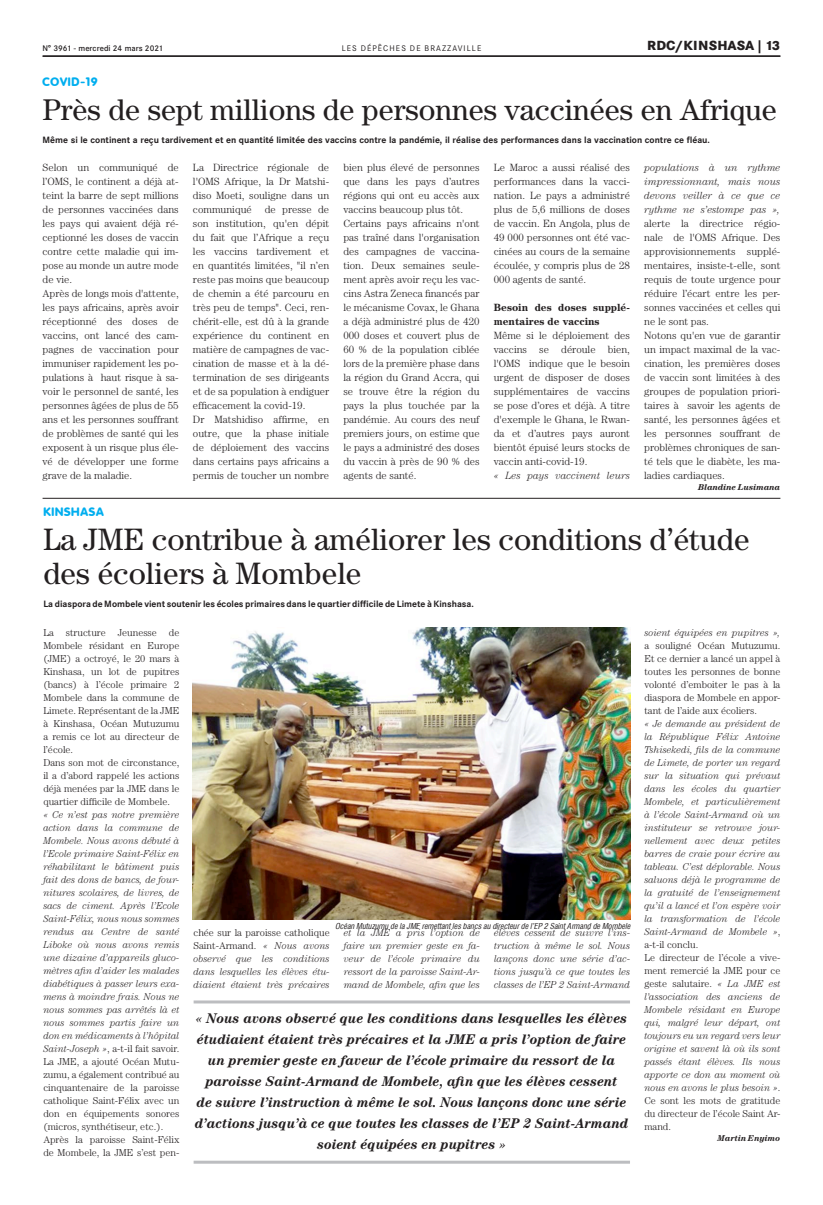
<style>
.page{position:relative;width:823px;height:1205px;background:#fff}
.page>*{position:absolute;margin:0;border:0;box-sizing:border-box;transform-origin:0 0}
.t1{font:31px/34px "Century";color:#231f20}
.t2{font:30px "Century";color:#231f20}
.t3{font:italic 700 14px/21px "Century";color:#231f20;text-align:center;scale:.95 1}
.t4{font:800 13px "Corporate SBQ";letter-spacing:.005em;color:#231f20}
.t5{font:800 12px "Corporate Rounded";letter-spacing:.06em;color:#00aeef}
.t6{font:300 10.5px/14px "Century";color:#231f20}
.t7{font:italic 300 10.5px/14px "Century";color:#231f20;text-align:justify;scale:.95 1}
.t8{font:700 10.5px/14px "Century";color:#231f20}
.t9{font:italic 300 10px/13px "Century";color:#231f20;text-align:justify;scale:.95 1}
.t10{font:300 10px/13px "Century";color:#231f20}
.t11{font:700 9px "Corporate SBQ";color:#231f20}
.t12{font:italic 700 8.5px "Century";color:#231f20}
.t13{font:italic 8px "Corporate Condensed";color:#231f20}
.t14{font:500 8px "Corporate SBQ";color:#231f20}
.t15{font:8px "Corporate SBQ";letter-spacing:.135em;color:#231f20}
.s1{font-style:normal}
</style>
<div class="page">
<hr style="left:43px;top:56px;width:737px;height:1px;background:#231f20">
<hr style="left:43px;top:498px;width:737px;height:1px;background:#231f20">
<hr style="left:193px;top:1000px;width:436px;height:3px;background:#bcbdc0">
<hr style="left:193px;top:1160px;width:436px;height:3px;background:#bcbdc0">
<img style="left:193px;top:628px;width:436px;height:292px">
<p class="t14" style="left:43px;top:43px;width:122px">N° 3961 - mercredi 24 mars 2021</p>
<p class="t15" style="left:341px;top:43px;width:141px">LES DÉPÊCHES DE BRAZZAVILLE</p>
<p class="t4" style="left:646px;top:37px;width:135px">RDC/KINSHASA | 13</p>
<p class="t5" style="left:43px;top:75px;width:57px">COVID-19</p>
<h2 class="t2" style="left:43px;top:93px;width:735px">Près de sept millions de personnes vaccinées en Afrique</h2>
<p class="t11" style="left:43px;top:134px;width:668px">Même si le continent a reçu tardivement et en quantité limitée des vaccins contre la pandémie, il réalise des performances dans la vaccination contre ce fléau.</p>
<p class="t6" style="left:43px;top:160px;width:138px">Selon un communiqué de l’OMS, le continent a déjà at&shy;teint la barre de sept millions de personnes vaccinées dans les pays qui avaient déjà ré&shy;ceptionné les doses de vaccin contre cette maladie qui im&shy;pose au monde un autre mode de vie.<br>Après de longs mois d'attente, les pays africains, après avoir réceptionné des doses de vaccins, ont lancé des cam&shy;pagnes de vaccination pour immuniser rapidement les po&shy;pulations à haut risque à sa&shy;voir le personnel de santé, les personnes âgées de plus de 55 ans et les personnes souffrant de problèmes de santé qui les exposent à un risque plus éle&shy;vé de développer une forme grave de la maladie.</p>
<p class="t6" style="left:193px;top:160px;width:138px">La Directrice régionale de l'OMS Afrique, la Dr Matshi&shy;diso Moeti, souligne dans un communiqué de presse de son institution, qu'en dépit du fait que l’Afrique a reçu les vaccins tardivement et en quantités limitées, "il n’en reste pas moins que beaucoup de chemin a été parcouru en très peu de temps". Ceci, ren&shy;chérit-elle, est dû à la grande expérience du continent en matière de campagnes de vac&shy;cination de masse et à la dé&shy;termination de ses dirigeants et de sa population à endiguer efficacement la covid-19.<br>Dr Matshidiso affirme, en outre, que la phase initiale de déploiement des vaccins dans certains pays africains a permis de toucher un nombre</p>
<p class="t6" style="left:343px;top:160px;width:138px">bien plus élevé de personnes que dans les pays d’autres régions qui ont eu accès aux vaccins beaucoup plus tôt.<br>Certains pays africains n'ont pas traîné dans l'organisation des campagnes de vaccina&shy;tion. Deux semaines seule&shy;ment après avoir reçu les vac&shy;cins Astra Zeneca financés par le mécanisme Covax, le Ghana a déjà administré plus de 420<br>000 doses et couvert plus de<br>60 % de la population ciblée lors de la première phase dans la région du Grand Accra, qui se trouve être la région du pays la plus touchée par la pandémie. Au cours des neuf premiers jours, on estime que le pays a administré des doses du vaccin à près de 90 % des agents de santé.</p>
<p class="t6" style="left:493px;top:160px;width:138px;text-align:justify">Le Maroc a aussi réalisé des performances dans la vacci&shy;nation. Le pays a administré plus de 5,6 millions de doses de vaccin. En Angola, plus de 49 000 personnes ont été vac&shy;cinées au cours de la semaine écoulée, y compris plus de 28<br>000 agents de santé.</p>
<p class="t8" style="left:493px;top:300px;width:138px">Besoin des doses supplé&shy;mentaires de vaccins</p>
<p class="t6" style="left:493px;top:328px;width:138px;text-align:justify">Même si le déploiement des vaccins se déroule bien, l'OMS indique que le besoin urgent de disposer de doses supplémentaires de vaccins se pose d’ores et déjà. A titre d'exemple le Ghana, le Rwan&shy;da et d’autres pays auront bientôt épuisé leurs stocks de vaccin anti-covid-19.</p>
<p class="t7" style="left:493px;top:468px;width:145px">« Les pays vaccinent leurs</p>
<p class="t7" style="left:643px;top:160px;width:145px">populations à un rythme impressionnant, mais nous devons veiller à ce que ce rythme ne s’estompe pas »,</p>
<p class="t6" style="left:643px;top:216px;width:138px">alerte la directrice régio&shy;nale de l'OMS Afrique. Des approvisionnements supplé&shy;mentaires, insiste-t-elle, sont requis de toute urgence pour réduire l’écart entre les per&shy;sonnes vaccinées et celles qui ne le sont pas.<br>Notons qu'en vue de garantir un impact maximal de la vac&shy;cination, les premières doses de vaccin sont limitées à des groupes de population priori&shy;taires à savoir les agents de santé, les personnes âgées et les personnes souffrant de problèmes chroniques de san&shy;té tels que le diabète, les ma&shy;ladies cardiaques.</p>
<p class="t12" style="left:697px;top:482px;width:84px">Blandine Lusimana</p>
<p class="t5" style="left:43px;top:505px;width:62px">KINSHASA</p>
<h1 class="t1" style="left:43px;top:522px;width:707px">La JME contribue à améliorer les conditions d’étude des écoliers à Mombele</h1>
<p class="t11" style="left:43px;top:598px;width:432px">La diaspora de Mombele vient soutenir les écoles primaires dans le quartier difficile de Limete à Kinshasa.</p>
<p class="t10" style="left:43px;top:626px;width:137px">La structure Jeunesse de<br>Mombele résidant en Europe (JME) a octroyé, le 20 mars à<br>Kinshasa, un lot de pupitres (bancs) à l’école primaire 2<br>Mombele dans la commune de<br>Limete. Représentant de la JME à Kinshasa, Océan Mutuzumu a remis ce lot au directeur de l’école.<br>Dans son mot de circonstance, il a d’abord rappelé les actions déjà menées par la JME dans le quartier difficile de Mombele.</p>
<p class="t9" style="left:43px;top:808px;width:145px;text-align:left">« Ce n’est pas notre première action dans la commune de<br>Mombele. Nous avons débuté à l’Ecole primaire Saint-Félix en réhabilitant le bâtiment puis fait des dons de bancs, de four&shy;nitures scolaires, de livres, de sacs de ciment. Après l’Ecole<br>Saint-Félix, nous nous sommes rendus au Centre de santé<br>Liboke où nous avons remis une dizaine d’appareils gluco&shy;mètres afin d’aider les malades diabétiques à passer leurs exa&shy;mens à moindre frais. Nous ne nous sommes pas arrêtés là et nous sommes partis faire un don en médicaments à l’hôpital<br>Saint-Joseph »<span class="s1">, a-t-il fait savoir.<br>La JME, a ajouté Océan Mutu&shy;zumu, a également contribué au cinquantenaire de la paroisse catholique Saint-Félix avec un don en équipements sonores (micros, synthétiseur, etc.).<br>Après la paroisse Saint-Félix de Mombele, la JME s’est pen-</span></p>
<p class="t13" style="left:335px;top:921px;width:296px">Océan Mutuzumu de la JME remettant les bancs au directeur de l'EP 2 Saint Armand de Mombele</p>
<p class="t9" style="left:193px;top:926px;width:145px"><span class="s1">chée sur la paroisse catholique Saint-Armand.</span> « Nous avons observé que les conditions dans lesquelles les élèves étu&shy;diaient étaient très précaires</p>
<p class="t9" style="left:343px;top:926px;width:145px">et la JME a pris l’option de faire un premier geste en fa&shy;veur de l’école primaire du ressort de la paroisse Saint-Ar&shy;mand de Mombele, afin que les</p>
<p class="t9" style="left:494px;top:926px;width:145px">élèves cessent de suivre l’ins&shy;truction à même le sol. Nous lançons donc une série d’ac&shy;tions jusqu’à ce que toutes les classes de l’EP 2 Saint-Armand</p>
<p class="t3" style="left:195px;top:1008px;width:457px">« Nous avons observé que les conditions dans lesquelles les élèves étudiaient étaient très précaires et la JME a pris l’option de faire un premier geste en faveur de l’école primaire du ressort de la paroisse Saint-Armand de Mombele, afin que les élèves cessent<br>de suivre l’instruction à même le sol. Nous lançons donc une série d’actions jusqu’à ce que toutes les classes de l’EP 2 Saint-Armand soient équipées en pupitres »</p>
<p class="t9" style="left:644px;top:626px;width:145px">soient équipées en pupitres »,</p>
<p class="t10" style="left:644px;top:639px;width:137px;text-align:justify">a souligné Océan Mutuzumu.<br>Et ce dernier a lancé un appel à toutes les personnes de bonne volonté d’emboiter le pas à la diaspora de Mombele en appor&shy;tant de l’aide aux écoliers.</p>
<p class="t9" style="left:644px;top:717px;width:145px;text-align:left">« Je demande au président de la République Félix Antoine<br>Tshisekedi, fils de la commune de Limete, de porter un regard sur la situation qui prévaut dans les écoles du quartier<br>Mombele, et particulièrement à l’école Saint-Armand où un instituteur se retrouve jour&shy;nellement avec deux petites barres de craie pour écrire au tableau. C’est déplorable. Nous saluons déjà le programme de la gratuité de l’enseignement qu’il a lancé et l’on espère voir la transformation de l’école<br>Saint-Armand de Mombele »<span class="s1">, a-t-il conclu.<br>Le directeur de l’école a vive&shy;ment remercié la JME pour ce geste salutaire.</span> « La JME est l'association des anciens de<br>Mombele résidant en Europe qui, malgré leur départ, ont toujours eu un regard vers leur origine et savent là où ils sont passés étant élèves. Ils nous apporte ce don au moment où nous en avons le plus besoin »<span class="s1">.<br>Ce sont les mots de gratitude du directeur de l’école Saint Ar&shy;mand.</span></p>
<p class="t12" style="left:717px;top:1133px;width:64px">Martin Enyimo</p>
</div>
